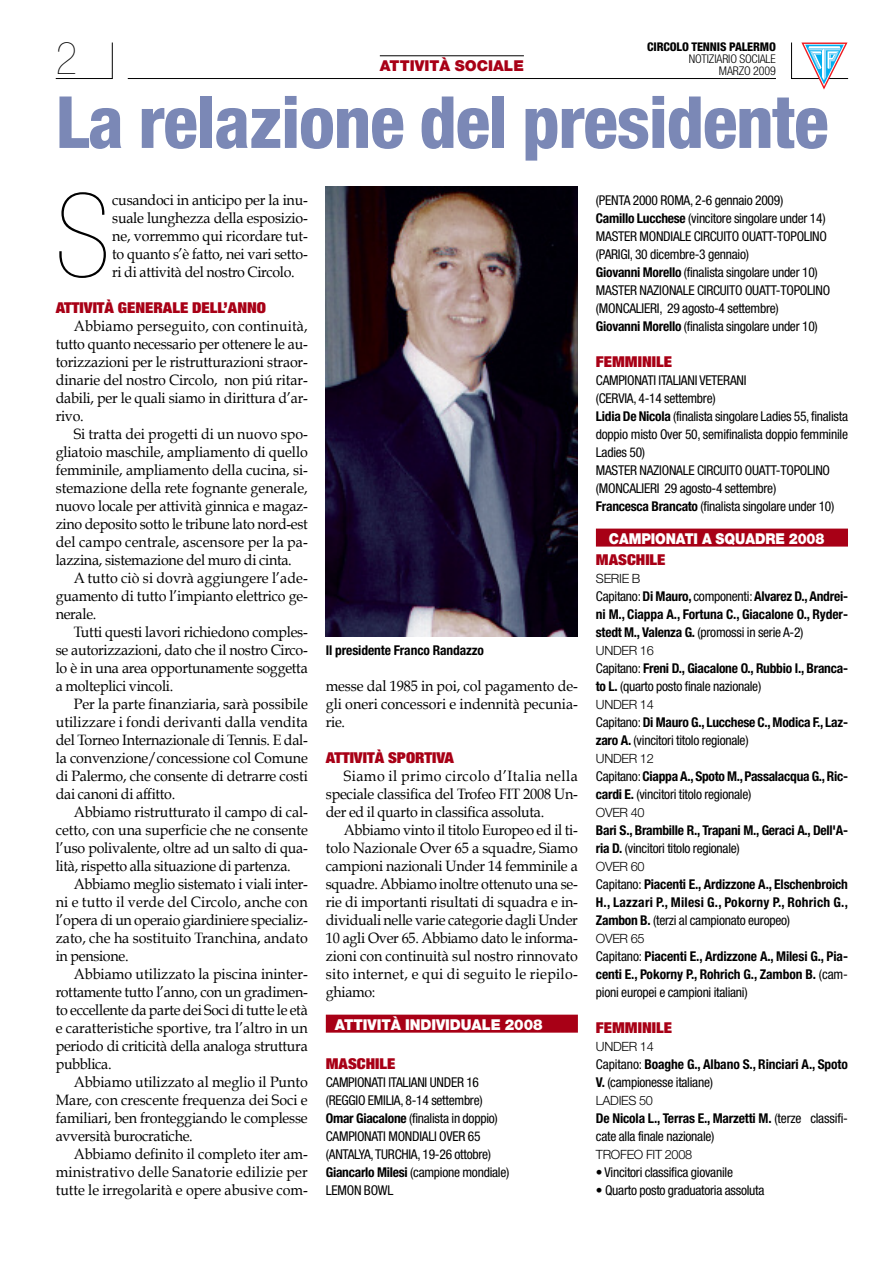
<style>
.page{position:relative;width:893px;height:1263px;background:#fff}
.page>*{position:absolute;margin:0;border:0;box-sizing:border-box;transform-origin:0 0}
.t1{font:900 condensed 116.1px "Helvetica Neue";color:#000}
.t2{font:800 condensed 72px "Helvetica Neue";letter-spacing:-.015em;color:#7b88b6}
.t3{font:900 condensed 45px "Helvetica Neue";color:#000}
.t4{font:15px/18px "Book Antiqua";letter-spacing:-.015em;color:#000;text-align:justify;scale:.95 1}
.t5{font:900 expanded 15px "Helvetica Neue";color:#a80016;scale:1.1 1}
.t6{font:900 15px "Helvetica Neue";letter-spacing:-.005em;color:#fff;scale:.95 1}
.t7{font:900 15px "Helvetica Neue";letter-spacing:-.005em;color:#fff;scale:.9 1}
.t8{font:900 15px "Helvetica Neue";color:#a80016}
.t9{font:condensed 13.5px/18px "Helvetica Neue";letter-spacing:-.02em;color:#000}
.t10{font:700 condensed 13.5px/18px "Helvetica Neue";letter-spacing:-.01em;color:#000}
.t11{font:300 12.75px "Helvetica Neue";letter-spacing:-.02em;color:#000}
.t12{font:300 condensed 12px "Helvetica Neue";letter-spacing:-.01em;color:#000}
.t13{font:800 condensed 12px "Helvetica Neue";letter-spacing:-.01em;color:#000}
.s1{font-weight:700}
.s2{font-weight:400}
</style>
<div class="page">
<div style="left:326px;top:1015px;width:252px;height:18px;background:#a80016"></div>
<div style="left:596px;top:529px;width:252px;height:18px;background:#a80016"></div>
<img style="left:326px;top:187px;width:252px;height:450px">
<svg style="left:55px;top:42px;width:58px;height:37px"></svg>
<svg style="left:791px;top:42px;width:58px;height:47px"></svg>
<hr style="left:128px;top:78px;width:648px;height:1px;background:#000">
<hr style="left:380px;top:55px;width:144px;height:1px;background:#000">
<h3 class="t3" style="left:56px;top:42px;width:23px">2</h3>
<p class="t13" style="left:647px;top:43px;width:130px">CIRCOLO TENNIS PALERMO</p>
<p class="t12" style="left:689px;top:55px;width:89px">NOTIZIARIO SOCIALE</p>
<p class="t8" style="left:380px;top:61px;width:146px">ATTIVITÀ SOCIALE</p>
<p class="t12" style="left:719px;top:67px;width:59px">MARZO 2009</p>
<h2 class="t2" style="left:56px;top:97px;width:774px">La relazione del presidente</h2>
<h1 class="t1" style="left:56px;top:194px;width:55px">S</h1>
<p class="t4" style="left:112px;top:191px;width:207px">cusandoci in anticipo per la inu&shy;suale lunghezza della esposizio&shy;ne, vorremmo qui ricordare tut&shy;to quanto s’è fatto, nei vari setto&shy;ri di attività del nostro Circolo.</p>
<p class="t5" style="left:56px;top:302px;width:193px">ATTIVITÀ GENERALE DELL’ANNO</p>
<p class="t4" style="left:56px;top:317px;width:267px;text-indent:18px">Abbiamo perseguito, con continuità, tutto quanto necessario per ottenere le au&shy;torizzazioni per le ristrutturazioni straor&shy;dinarie del nostro Circolo, non piú ritar&shy;dabili, per le quali siamo in dirittura d’ar&shy;rivo.</p>
<p class="t4" style="left:56px;top:425px;width:267px;text-indent:18px">Si tratta dei progetti di un nuovo spo&shy;gliatoio maschile, ampliamento di quello femminile, ampliamento della cucina, si&shy;stemazione della rete fognante generale, nuovo locale per attività ginnica e magaz&shy;zino deposito sotto le tribune lato nord-est del campo centrale, ascensore per la pa&shy;lazzina, sistemazione del muro di cinta.</p>
<p class="t4" style="left:56px;top:569px;width:267px;text-indent:18px">A tutto ciò si dovrà aggiungere l’ade&shy;guamento di tutto l’impianto elettrico ge&shy;nerale.</p>
<p class="t4" style="left:56px;top:623px;width:267px;text-indent:18px">Tutti questi lavori richiedono comples&shy;se autorizzazioni, dato che il nostro Circo&shy;lo è in una area opportunamente soggetta a molteplici vincoli.</p>
<p class="t4" style="left:56px;top:695px;width:267px;text-indent:18px">Per la parte finanziaria, sarà possibile utilizzare i fondi derivanti dalla vendita del Torneo Internazionale di Tennis. E dal&shy;la convenzione/concessione col Comune di Palermo, che consente di detrarre costi dai canoni di affitto.</p>
<p class="t4" style="left:56px;top:803px;width:267px;text-indent:18px">Abbiamo ristrutturato il campo di cal&shy;cetto, con una superficie che ne consente l’uso polivalente, oltre ad un salto di qua&shy;lità, rispetto alla situazione di partenza.</p>
<p class="t4" style="left:56px;top:875px;width:267px;text-indent:18px">Abbiamo meglio sistemato i viali inter&shy;ni e tutto il verde del Circolo, anche con l’opera di un operaio giardiniere specializ&shy;zato, che ha sostituito Tranchina, andato in pensione.</p>
<p class="t4" style="left:56px;top:965px;width:267px;text-indent:18px">Abbiamo utilizzato la piscina ininter&shy;rottamente tutto l’anno, con un gradimen&shy;to eccellente da parte dei Soci di tutte le età e caratteristiche sportive, tra l’altro in un periodo di criticità della analoga struttura pubblica.</p>
<p class="t4" style="left:56px;top:1073px;width:267px;text-indent:18px">Abbiamo utilizzato al meglio il Punto Mare, con crescente frequenza dei Soci e familiari, ben fronteggiando le complesse avversità burocratiche.</p>
<p class="t4" style="left:56px;top:1145px;width:267px;text-indent:18px">Abbiamo definito il completo iter am&shy;ministrativo delle Sanatorie edilizie per tutte le irregolarità e opere abusive com-</p>
<p class="t9" style="left:596px;top:192px;width:236px">(PENTA 2000 ROMA, 2-6 gennaio 2009)<br><span class="s1">Camillo Lucchese</span> (vincitore singolare under 14)<br>MASTER MONDIALE CIRCUITO OUATT-TOPOLINO (PARIGI, 30 dicembre-3 gennaio)<br><span class="s1">Giovanni Morello</span> (finalista singolare under 10)<br>MASTER NAZIONALE CIRCUITO OUATT-TOPOLINO (MONCALIERI, 29 agosto-4 settembre)<br><span class="s1">Giovanni Morello</span> (finalista singolare under 10)</p>
<p class="t5" style="left:596px;top:356px;width:71px">FEMMINILE</p>
<p class="t9" style="left:596px;top:372px;width:254px">CAMPIONATI ITALIANI VETERANI<br>(CERVIA, 4-14 settembre)<br><span class="s1">Lidia De Nicola</span> (finalista singolare Ladies 55,finalista doppio misto Over 50, semifinalista doppio femminile Ladies 50)<br>MASTER NAZIONALE CIRCUITO OUATT-TOPOLINO (MONCALIERI 29 agosto-4 settembre)<br><span class="s1">Francesca Brancato</span> (finalista singolare under 10)</p>
<p class="t7" style="left:609px;top:533px;width:241px">CAMPIONATI A SQUADRE 2008</p>
<p class="t5" style="left:596px;top:554px;width:65px">MASCHILE</p>
<p class="t11" style="left:596px;top:573px;width:46px">SERIE B</p>
<p class="t10" style="left:596px;top:588px;width:254px;text-align:justify"><span class="s2">Capitano:</span>Di Mauro, <span class="s2">componenti:</span>Alvarez D.,Andrei&shy;ni M., Ciappa A., Fortuna C., Giacalone O., Ryder&shy;stedt M., Valenza G. <span class="s2">(promossi in serie A-2)</span></p>
<p class="t11" style="left:596px;top:645px;width:59px">UNDER 16</p>
<p class="t10" style="left:596px;top:660px;width:254px"><span class="s2">Capitano:</span> Freni D., Giacalone O., Rubbio I., Branca&shy;to L. <span class="s2">(quarto posto finale nazionale)</span></p>
<p class="t11" style="left:596px;top:699px;width:59px">UNDER 14</p>
<p class="t10" style="left:596px;top:714px;width:254px"><span class="s2">Capitano:</span>Di Mauro G., Lucchese C.,Modica F., Laz&shy;zaro A. <span class="s2">(vincitori titolo regionale)</span></p>
<p class="t11" style="left:596px;top:753px;width:59px">UNDER 12</p>
<p class="t10" style="left:596px;top:768px;width:254px"><span class="s2">Capitano:</span>Ciappa A.,Spoto M.,Passalacqua G.,Ric&shy;cardi E. <span class="s2">(vincitori titolo regionale)</span></p>
<p class="t11" style="left:596px;top:807px;width:50px">OVER 40</p>
<p class="t10" style="left:596px;top:822px;width:254px">Bari S., Brambille R., Trapani M., Geraci A., Dell'A&shy;ria D. <span class="s2">(vincitori titolo regionale)</span></p>
<p class="t11" style="left:596px;top:861px;width:50px">OVER 60</p>
<p class="t10" style="left:596px;top:876px;width:254px;text-align:justify"><span class="s2">Capitano:</span> Piacenti E., Ardizzone A., Elschenbroich H., Lazzari P., Milesi G., Pokorny P., Rohrich G., Zambon B. <span class="s2">(terzi al campionato europeo)</span></p>
<p class="t11" style="left:596px;top:933px;width:50px">OVER 65</p>
<p class="t10" style="left:596px;top:948px;width:254px;text-align:justify"><span class="s2">Capitano:</span> Piacenti E., Ardizzone A., Milesi G., Pia&shy;centi E., Pokorny P., Rohrich G., Zambon B. <span class="s2">(cam&shy;pioni europei e campioni italiani)</span></p>
<p class="t5" style="left:596px;top:1022px;width:71px">FEMMINILE</p>
<p class="t11" style="left:596px;top:1041px;width:59px">UNDER 14</p>
<p class="t10" style="left:596px;top:1056px;width:254px"><span class="s2">Capitano:</span> Boaghe G., Albano S., Rinciari A., Spoto<br>V. <span class="s2">(campionesse italiane)</span></p>
<p class="t11" style="left:596px;top:1095px;width:59px">LADIES 50</p>
<p class="t9" style="left:596px;top:1110px;width:254px"><span class="s1">De Nicola L., Terras E., Marzetti M.</span> (terze classifi&shy;cate alla finale nazionale)</p>
<p class="t11" style="left:596px;top:1149px;width:98px">TROFEO FIT 2008</p>
<p class="t9" style="left:596px;top:1164px;width:139px">• Vincitori classifica giovanile</p>
<p class="t9" style="left:596px;top:1182px;width:170px">• Quarto posto graduatoria assoluta</p>
<p class="t10" style="left:326px;top:642px;width:160px">Il presidente Franco Randazzo</p>
<p class="t4" style="left:326px;top:677px;width:267px">messe dal 1985 in poi, col pagamento de&shy;gli oneri concessori e indennità pecunia&shy;rie.</p>
<p class="t5" style="left:326px;top:752px;width:118px">ATTIVITÀ SPORTIVA</p>
<p class="t4" style="left:326px;top:767px;width:267px;text-indent:18px">Siamo il primo circolo d’Italia nella speciale classifica del Trofeo FIT 2008 Un&shy;der ed il quarto in classifica assoluta.</p>
<p class="t4" style="left:326px;top:821px;width:267px;text-indent:18px">Abbiamo vinto il titolo Europeo ed il ti&shy;tolo Nazionale Over 65 a squadre, Siamo campioni nazionali Under 14 femminile a squadre. Abbiamo inoltre ottenuto una se&shy;rie di importanti risultati di squadra e in&shy;dividuali nelle varie categorie dagli Under 10 agli Over 65. Abbiamo dato le informa&shy;zioni con continuità sul nostro rinnovato sito internet, e qui di seguito le riepilo&shy;ghiamo:</p>
<p class="t6" style="left:335px;top:1019px;width:220px">ATTIVITÀ INDIVIDUALE 2008</p>
<p class="t5" style="left:326px;top:1058px;width:65px">MASCHILE</p>
<p class="t9" style="left:326px;top:1074px;width:185px">CAMPIONATI ITALIANI UNDER 16 (REGGIO EMILIA, 8-14 settembre)<br><span class="s1">Omar Giacalone</span> (finalista in doppio)<br>CAMPIONATI MONDIALI OVER 65 (ANTALYA,TURCHIA, 19-26 ottobre)<br><span class="s1">Giancarlo Milesi</span> (campione mondiale)<br>LEMON BOWL</p>
</div>
